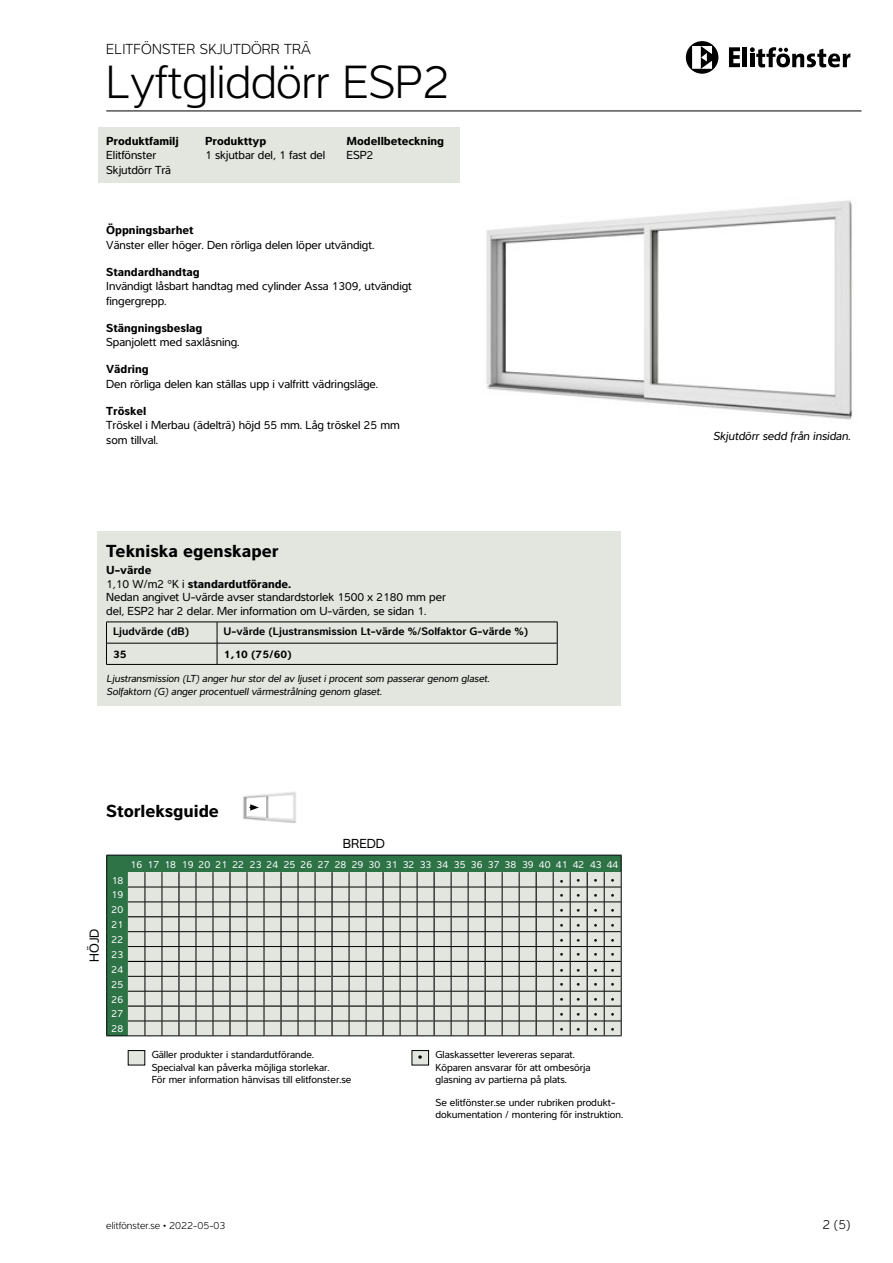
<style>
.page{position:relative;width:893px;height:1263px;background:#fff}
.page>*{position:absolute;margin:0;border:0;box-sizing:border-box;transform-origin:0 0}
.t1{font:300 48px "Interval Sans Pro";color:#000}
.t2{font:700 18px "Interval Sans Pro";color:#000}
.t3{font:300 15px "Interval Sans Pro";letter-spacing:.01em;color:#000}
.t4{font:13.5px "Interval Sans Pro";color:#000}
.t5{font:300 13.5px "Interval Sans Pro";color:#000}
.t6{font:12px/14.4px "Interval Sans Pro";letter-spacing:-.005em;color:#000}
.t7{font:700 12px "Interval Sans Pro";letter-spacing:-.005em;color:#000}
.t8{font:italic 12px "Interval Sans Pro";color:#000}
.t9{font:12px "Times";color:#000}
.t10{font:700 11.25px "Interval Sans Pro Sem";color:#000}
.t11{font:700 11.25px "Interval Sans Pro";color:#000}
.t12{font:10.5px/12.6px "Interval Sans Pro";color:#000}
.t13{font:italic 10.5px/12.6px "Interval Sans Pro";color:#000}
.t14{font:10.5px "Interval Sans Pro";color:#fff}
.t15{font:300 10.5px "Interval Sans Pro";color:#000}
.s1{font-weight:700}
</style>
<div class="page">
<svg style="left:729px;top:47px;width:11px;height:20px"></svg>
<hr style="left:743px;top:47px;width:4px;height:20px;background:#000">
<svg style="left:750px;top:47px;width:100px;height:21px"></svg>
<svg style="left:686px;top:41px;width:32px;height:33px"></svg>
<div style="left:98px;top:128px;width:361px;height:55px;background:#e2e6de"></div>
<hr style="left:106px;top:111px;width:755px;height:1px;background:#000">
<div style="left:98px;top:531px;width:523px;height:175px;background:#e2e6de"></div>
<hr style="left:106px;top:664px;width:111px;height:1px;background:#000">
<hr style="left:217px;top:664px;width:340px;height:1px;background:#000">
<hr style="left:106px;top:622px;width:111px;height:1px;background:#000">
<svg style="left:106px;top:622px;width:1px;height:42px"></svg>
<hr style="left:217px;top:622px;width:340px;height:1px;background:#000">
<svg style="left:217px;top:622px;width:1px;height:42px"></svg>
<svg style="left:557px;top:622px;width:1px;height:42px"></svg>
<hr style="left:106px;top:643px;width:111px;height:1px;background:#000">
<hr style="left:217px;top:643px;width:340px;height:1px;background:#000">
<img style="left:243px;top:791px;width:53px;height:33px">
<svg style="left:249px;top:804px;width:10px;height:7px"></svg>
<div style="left:128px;top:1050px;width:17px;height:15px;background:#e2e6de"></div>
<div style="left:128px;top:1050px;width:17px;height:15px;border:1px solid #000"></div>
<div style="left:412px;top:1050px;width:17px;height:15px;background:#e2e6de"></div>
<div style="left:412px;top:1050px;width:17px;height:15px;border:1px solid #000"></div>
<img style="left:486px;top:200px;width:367px;height:220px">
<svg style="left:106px;top:855px;width:516px;height:181px;background:#b1bdb1"></svg>
<p class="t3" style="left:106px;top:38px;width:206px">ELITFÖNSTER SKJUTDÖRR TRÄ</p>
<h1 class="t1" style="left:106px;top:47px;width:345px">Lyftgliddörr ESP2</h1>
<p class="t7" style="left:106px;top:132px;width:74px">Produktfamilj</p>
<p class="t6" style="left:106px;top:148px;width:66px">Elitfönster<br>Skjutdörr Trä</p>
<p class="t7" style="left:205px;top:132px;width:63px">Produkttyp</p>
<p class="t6" style="left:205px;top:148px;width:122px">1 skjutbar del, 1 fast del</p>
<p class="t7" style="left:347px;top:132px;width:99px">Modellbeteckning</p>
<p class="t6" style="left:347px;top:148px;width:28px">ESP2</p>
<p class="t7" style="left:106px;top:221px;width:89px">Öppningsbarhet</p>
<p class="t6" style="left:106px;top:237px;width:270px">Vänster eller höger. Den rörliga delen löper utvändigt.</p>
<p class="t7" style="left:106px;top:262px;width:95px">Standardhandtag</p>
<p class="t6" style="left:106px;top:279px;width:307px">Invändigt låsbart handtag med cylinder Assa 1309, utvändigt fingergrepp.</p>
<p class="t7" style="left:106px;top:318px;width:98px">Stängningsbeslag</p>
<p class="t6" style="left:106px;top:335px;width:135px">Spanjolett med saxlåsning.</p>
<p class="t7" style="left:106px;top:360px;width:44px">Vädring</p>
<p class="t6" style="left:106px;top:376px;width:273px">Den rörliga delen kan ställas upp i valfritt vädringsläge.</p>
<p class="t7" style="left:106px;top:402px;width:41px">Tröskel</p>
<p class="t6" style="left:106px;top:418px;width:295px">Tröskel i Merbau (ädelträ) höjd 55 mm. Låg tröskel 25 mm som tillval.</p>
<h2 class="t2" style="left:106px;top:536px;width:174px">Tekniska egenskaper</h2>
<p class="t6" style="left:106px;top:563px;width:341px;line-height:13.5px"><span class="s1">U-värde<br></span>1,10 W/m2 °K i <span class="s1">standardutförande.<br></span>Nedan angivet U-värde avser standardstorlek 1500 x 2180 mm per del, ESP2 har 2 delar. Mer information om U-värden, se sidan 1.</p>
<p class="t10" style="left:113px;top:622px;width:78px">Ljudvärde (dB)</p>
<p class="t10" style="left:224px;top:622px;width:306px">U-värde (Ljustransmission Lt-värde %/Solfaktor G-värde %)</p>
<p class="t11" style="left:113px;top:645px;width:15px">35</p>
<p class="t11" style="left:224px;top:645px;width:70px">1,10 (75/60)</p>
<p class="t13" style="left:107px;top:672px;width:384px">Ljustransmission (LT) anger hur stor del av ljuset i procent som passerar genom glaset.<br>Solfaktorn (G) anger procentuell värmestrålning genom glaset.</p>
<h2 class="t2" style="left:106px;top:797px;width:114px">Storleksguide</h2>
<p class="t4" style="left:343px;top:833px;width:43px">BREDD</p>
<p class="t4" style="left:84px;top:962px;width:35px;rotate:-90deg">HÖJD</p>
<p class="t14" style="left:131px;top:856px;width:489px">16 17 18 19 20 21 22 23 24 25 26 27 28 29 30 31 32 33 34 35 36 37 38 39 40 41 42 43 44</p>
<p class="t14" style="left:112px;top:872px;width:13px">18</p>
<p class="t6" style="left:560px;top:872px;width:56px">••••</p>
<p class="t14" style="left:112px;top:887px;width:13px">19</p>
<p class="t6" style="left:560px;top:887px;width:56px">••••</p>
<p class="t14" style="left:112px;top:902px;width:13px">20</p>
<p class="t6" style="left:560px;top:902px;width:56px">••••</p>
<p class="t14" style="left:112px;top:917px;width:13px">21</p>
<p class="t6" style="left:560px;top:917px;width:56px">••••</p>
<p class="t14" style="left:112px;top:932px;width:13px">22</p>
<p class="t6" style="left:560px;top:932px;width:56px">••••</p>
<p class="t14" style="left:112px;top:946px;width:13px">23</p>
<p class="t6" style="left:560px;top:946px;width:56px">••••</p>
<p class="t14" style="left:112px;top:961px;width:13px">24</p>
<p class="t6" style="left:560px;top:962px;width:56px">••••</p>
<p class="t14" style="left:112px;top:976px;width:13px">25</p>
<p class="t6" style="left:560px;top:976px;width:56px">••••</p>
<p class="t14" style="left:112px;top:991px;width:13px">26</p>
<p class="t6" style="left:560px;top:991px;width:56px">••••</p>
<p class="t14" style="left:112px;top:1006px;width:13px">27</p>
<p class="t6" style="left:560px;top:1006px;width:56px">••••</p>
<p class="t14" style="left:112px;top:1021px;width:13px">28</p>
<p class="t6" style="left:560px;top:1021px;width:56px">••••</p>
<p class="t12" style="left:152px;top:1048px;width:201px">Gäller produkter i standardutförande.<br>Specialval kan påverka möjliga storlekar.<br>För mer information hänvisas till elitfonster.se</p>
<p class="t12" style="left:435px;top:1048px;width:157px">Glaskassetter levereras separat.<br>Köparen ansvarar för att ombesörja glasning av partierna på plats.</p>
<p class="t12" style="left:435px;top:1095px;width:189px">Se elitfönster.se under rubriken produkt&shy;dokumentation / montering för instruktion.</p>
<p class="t9" style="left:418px;top:1046px;width:6px">•</p>
<p class="t8" style="left:713px;top:427px;width:139px">Skjutdörr sedd från insidan.</p>
<p class="t15" style="left:106px;top:1218px;width:121px">elitfönster.se • 2022-05-03</p>
<p class="t5" style="left:822px;top:1215px;width:29px">2 (5)</p>
</div>
